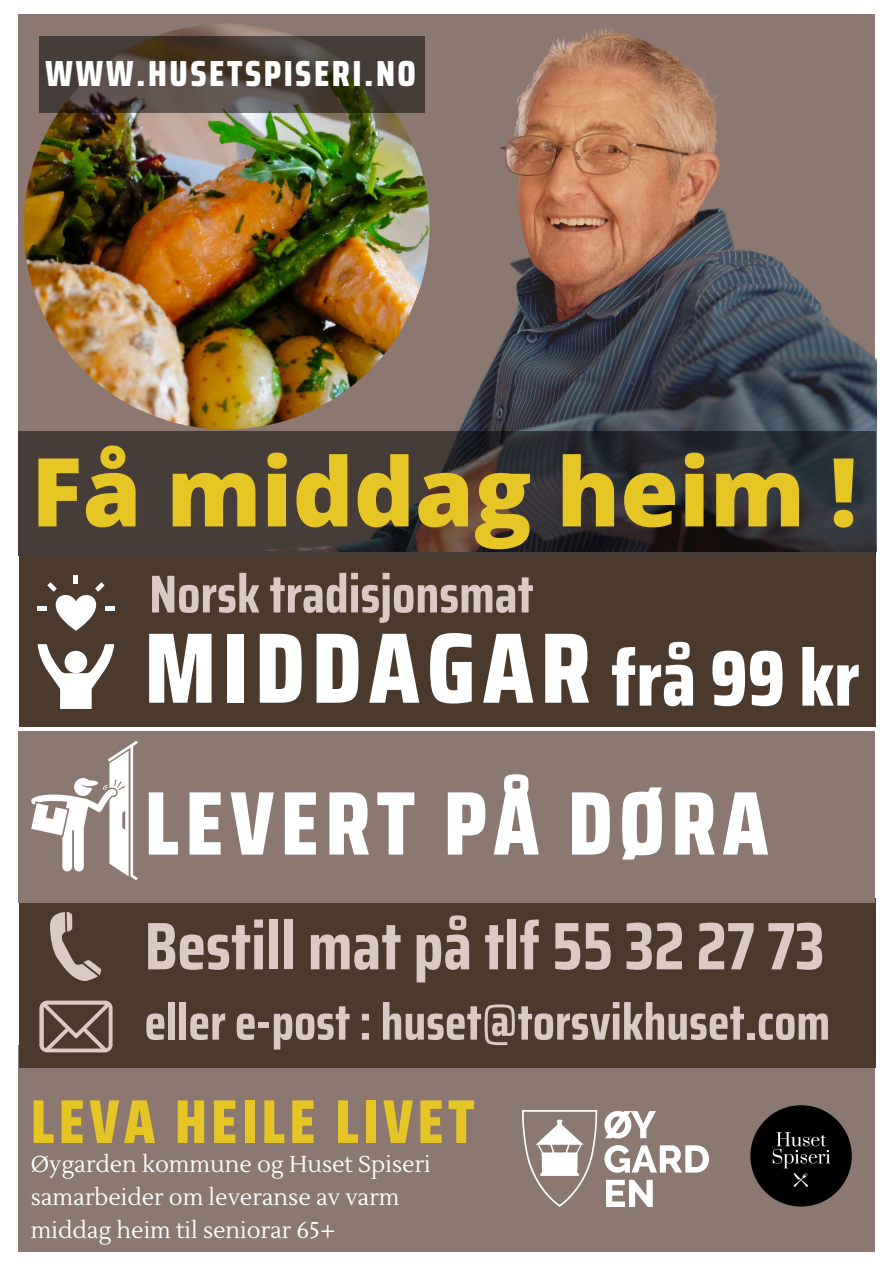
<style>
.page{position:relative;width:894px;height:1264px;background:#fff}
.page>*{position:absolute;margin:0;border:0;box-sizing:border-box;transform-origin:0 0}
.t1{font:800 100.2px "Saira Condensed";letter-spacing:.07em;color:#fff}
.t2{font:800 95.1px "Open Sans";color:#e6c624}
.t3{font:800 90.3px "Saira Condensed";letter-spacing:.07em;color:#fff}
.t4{font:800 78.9px "Saira Condensed";color:#fff}
.t5{font:700 67.05px "Saira Condensed";color:#dbcac3}
.t6{font:800 61.8px "Saira Condensed";letter-spacing:.07em;color:#e6c624}
.t7{font:700 53.25px "Saira Condensed";color:#dbcac3}
.t8{font:700 50.55px "Saira Condensed";color:#dbcac3}
.t9{font:800 36.3px "Saira Condensed";letter-spacing:.07em;color:#fff}
.t10{font:22.95px/32.7px "Lustria";color:#fff}
</style>
<div class="page">
<div style="left:19px;top:1044px;width:855px;height:207px;background:#8b7971"></div>
<img style="left:750px;top:1105px;width:101px;height:101px;border-radius:50%">
<div style="left:19px;top:898px;width:856px;height:169px;background:#4b3a2b"></div>
<svg style="left:50px;top:912px;width:51px;height:69px"></svg>
<svg style="left:39px;top:1000px;width:74px;height:52px"></svg>
<div style="left:19px;top:731px;width:855px;height:171px;background:#8b7971"></div>
<svg style="left:31px;top:740px;width:107px;height:140px"></svg>
<div style="left:19px;top:551px;width:856px;height:176px;background:#4b3a2b"></div>
<svg style="left:38px;top:644px;width:76px;height:65px"></svg>
<svg style="left:38px;top:575px;width:76px;height:55px"></svg>
<img style="left:456px;top:14px;width:419px;height:417px">
<svg style="left:19px;top:431px;width:856px;height:124px;background:#393434"></svg>
<img style="left:18px;top:14px;width:438px;height:442px">
<svg style="left:39px;top:36px;width:385px;height:76px;background:#4b4139"></svg>
<img style="left:522px;top:1110px;width:186px;height:96px">
<p class="t9" style="left:45px;top:45px;width:372px">WWW.HUSETSPISERI.NO</p>
<p class="t2" style="left:31px;top:425px;width:827px">Få middag heim !</p>
<p class="t7" style="left:149px;top:552px;width:386px">Norsk tradisjonsmat</p>
<p class="t1" style="left:145px;top:589px;width:447px">MIDDAGAR</p>
<p class="t4" style="left:610px;top:616px;width:250px">frå 99 kr</p>
<p class="t3" style="left:145px;top:752px;width:625px">LEVERT PÅ DØRA</p>
<p class="t5" style="left:145px;top:893px;width:681px">Bestill mat på tlf 55 32 27 73</p>
<p class="t8" style="left:145px;top:982px;width:686px">eller e-post : huset@torsvikhuset.com</p>
<p class="t6" style="left:31px;top:1072px;width:445px">LEVA HEILE LIVET</p>
<p class="t10" style="left:31px;top:1148px;width:401px">Øygarden kommune og Huset Spiseri samarbeider om leveranse av varm middag heim til seniorar 65+</p>
</div>
